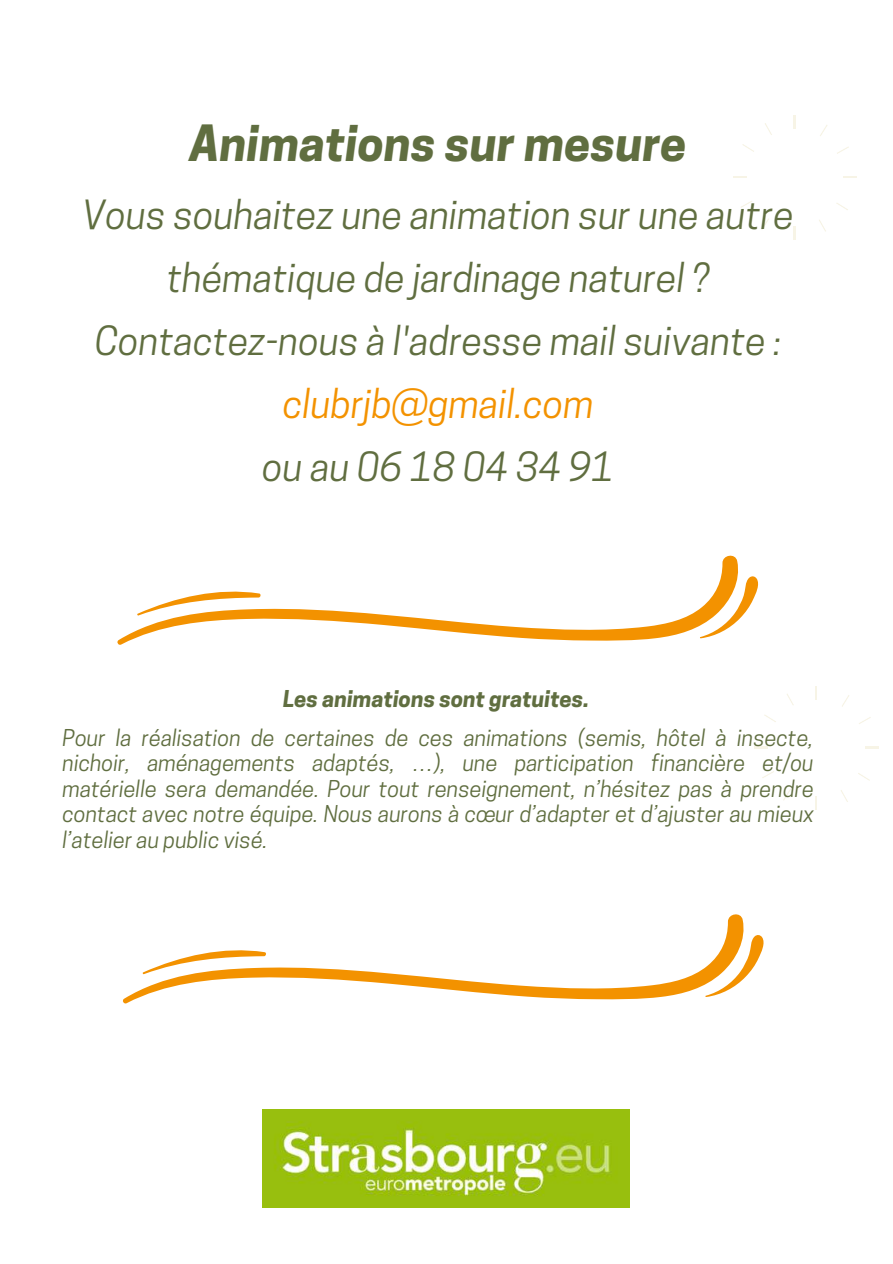
<style>
.page{position:relative;width:893px;height:1264px;background:#fff}
.page>*{position:absolute;margin:0;border:0;box-sizing:border-box;transform-origin:0 0}
.t1{font:italic 700 46.8px "Cooper Hewitt";color:#606e40}
.t2{font:italic 37.8px/63px "Cooper Hewitt";color:#606e40;text-align:center}
.t3{font:italic 37.8px "Cooper Hewitt";color:#f39200}
.t4{font:italic 21.75px/25.5px "Cooper Hewitt";color:#606e40;text-align:justify}
.t5{font:italic 700 21.75px "Cooper Hewitt";color:#606e40}
</style>
<div class="page">
<svg style="left:815px;top:796px;width:1px;height:14px"></svg>
<svg style="left:815px;top:686px;width:1px;height:13px"></svg>
<svg style="left:754px;top:746px;width:14px;height:2px"></svg>
<svg style="left:865px;top:746px;width:13px;height:2px"></svg>
<svg style="left:783px;top:789px;width:8px;height:11px"></svg>
<svg style="left:842px;top:695px;width:7px;height:12px"></svg>
<svg style="left:764px;top:715px;width:12px;height:7px"></svg>
<svg style="left:858px;top:773px;width:12px;height:8px"></svg>
<svg style="left:762px;top:771px;width:12px;height:7px"></svg>
<svg style="left:859px;top:717px;width:12px;height:7px"></svg>
<svg style="left:787px;top:694px;width:7px;height:11px"></svg>
<svg style="left:841px;top:790px;width:7px;height:12px"></svg>
<svg style="left:793px;top:226px;width:2px;height:14px"></svg>
<svg style="left:793px;top:115px;width:2px;height:14px"></svg>
<svg style="left:733px;top:176px;width:13px;height:2px"></svg>
<svg style="left:843px;top:176px;width:14px;height:2px"></svg>
<svg style="left:761px;top:218px;width:8px;height:12px"></svg>
<svg style="left:820px;top:125px;width:7px;height:11px"></svg>
<svg style="left:742px;top:144px;width:12px;height:8px"></svg>
<svg style="left:836px;top:203px;width:12px;height:7px"></svg>
<svg style="left:740px;top:201px;width:12px;height:7px"></svg>
<svg style="left:837px;top:147px;width:12px;height:7px"></svg>
<svg style="left:765px;top:123px;width:7px;height:12px"></svg>
<svg style="left:819px;top:220px;width:7px;height:12px"></svg>
<img style="left:263px;top:1109px;width:366px;height:98px">
<svg style="left:117px;top:555px;width:621px;height:90px"></svg>
<svg style="left:137px;top:587px;width:124px;height:29px"></svg>
<svg style="left:699px;top:575px;width:60px;height:63px"></svg>
<svg style="left:123px;top:914px;width:621px;height:90px"></svg>
<svg style="left:142px;top:946px;width:125px;height:28px"></svg>
<svg style="left:705px;top:934px;width:59px;height:63px"></svg>
<h1 class="t1" style="left:190px;top:126px;width:498px">Animations sur mesure</h1>
<h2 class="t2" style="left:83px;top:188px;width:713px">Vous souhaitez une animation sur une autre thématique de jardinage naturel ?<br>Contactez-nous à l'adresse mail suivante :</h2>
<h2 class="t3" style="left:283px;top:389px;width:312px">clubrjb@gmail.com</h2>
<h2 class="t2" style="left:262px;top:439px;width:353px">ou au 06 18 04 34 91</h2>
<p class="t5" style="left:283px;top:690px;width:307px">Les animations sont gratuites.</p>
<p class="t4" style="left:62px;top:727px;width:753px">Pour la réalisation de certaines de ces animations (semis, hôtel à insecte, nichoir, aménagements adaptés, …), une participation financière et/ou matérielle sera demandée. Pour tout renseignement, n’hésitez pas à prendre contact avec notre équipe. Nous aurons à cœur d’adapter et d’ajuster au mieux l’atelier au public visé.</p>
</div>
